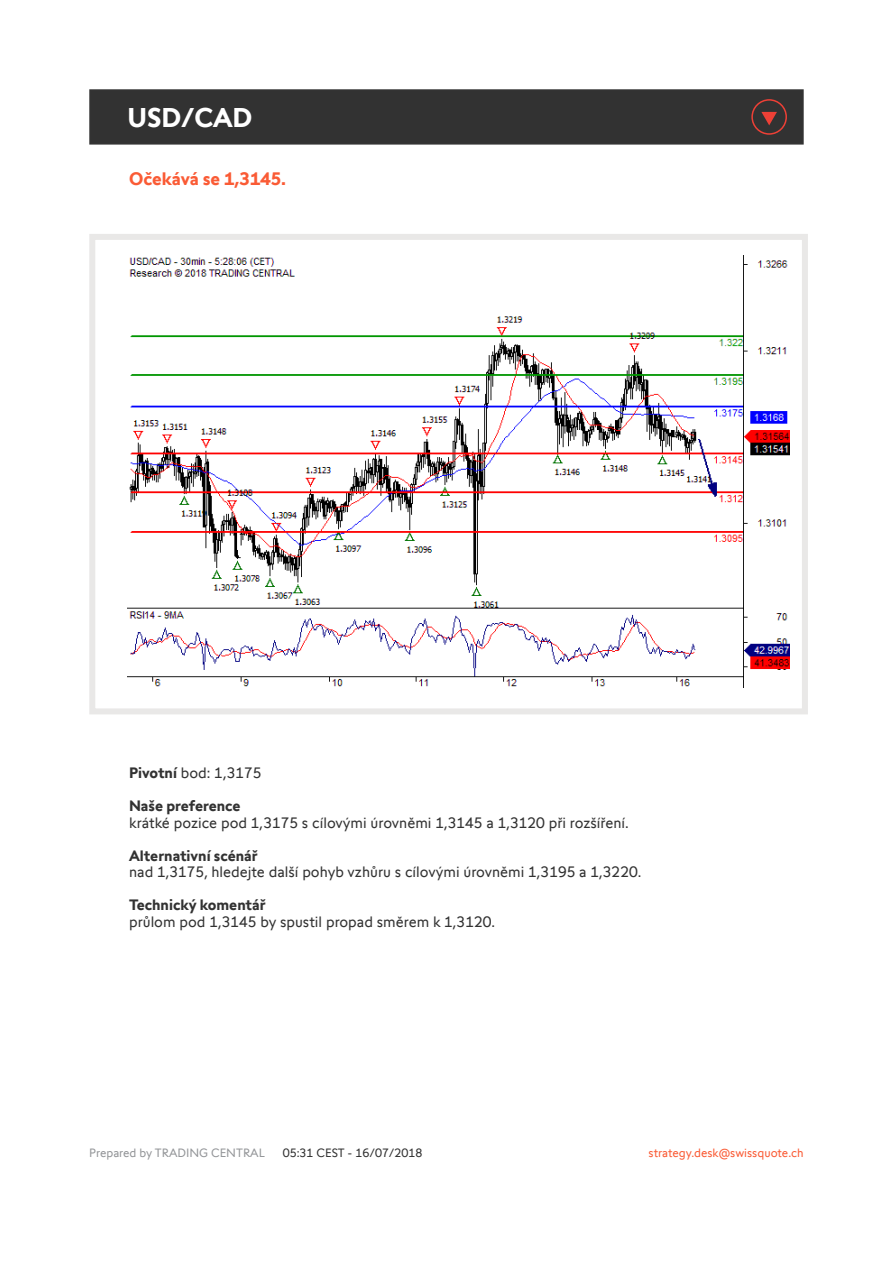
<style>
.page{position:relative;width:893px;height:1263px;background:#fff}
.page>*{position:absolute;margin:0;border:0;box-sizing:border-box;transform-origin:0 0}
.t1{font:700 27px "Swissquote CT";color:#fff}
.t2{font:700 18px "Swissquote CT";color:#fa5b35}
.t3{font:15px "Swissquote CT";color:#323232}
.t4{font:700 15px "Swissquote CT";color:#323232}
.t5{font:12px "Swissquote CT";color:#fa5b35}
.t6{font:12px "Swissquote CT";color:#939598}
.t7{font:12px "Swissquote CT";color:#323232}
.s1{font-weight:700}
</style>
<div class="page">
<div style="left:89px;top:234px;width:719px;height:480px;border:6px solid #e9e8e7"></div>
<div style="left:89px;top:89px;width:715px;height:56px;background:#323232;border:2px solid #323232"></div>
<img style="left:128px;top:255px;width:661px;height:432px">
<svg style="left:751px;top:99px;width:36px;height:36px"></svg>
<h1 class="t1" style="left:128px;top:101px;width:126px">USD/CAD</h1>
<p class="t2" style="left:129px;top:168px;width:159px">Očekává se 1,3145.</p>
<p class="t3" style="left:129px;top:764px;width:134px"><span class="s1">Pivotní</span> bod: 1,3175</p>
<p class="t4" style="left:129px;top:797px;width:113px">Naše preference</p>
<p class="t3" style="left:129px;top:814px;width:501px">krátké pozice pod 1,3175 s cílovými úrovněmi 1,3145 a 1,3120 při rozšíření.</p>
<p class="t4" style="left:129px;top:846px;width:130px">Alternativní scénář</p>
<p class="t3" style="left:129px;top:863px;width:514px">nad 1,3175, hledejte další pohyb vzhůru s cílovými úrovněmi 1,3195 a 1,3220.</p>
<p class="t4" style="left:129px;top:896px;width:138px">Technický komentář</p>
<p class="t3" style="left:129px;top:913px;width:367px">průlom pod 1,3145 by spustil propad směrem k 1,3120.</p>
<p class="t6" style="left:89px;top:1145px;width:177px">Prepared by TRADING CENTRAL</p>
<p class="t7" style="left:283px;top:1145px;width:141px">05:31 CEST - 16/07/2018</p>
<p class="t5" style="left:649px;top:1145px;width:157px">strategy.desk@swissquote.ch</p>
</div>
